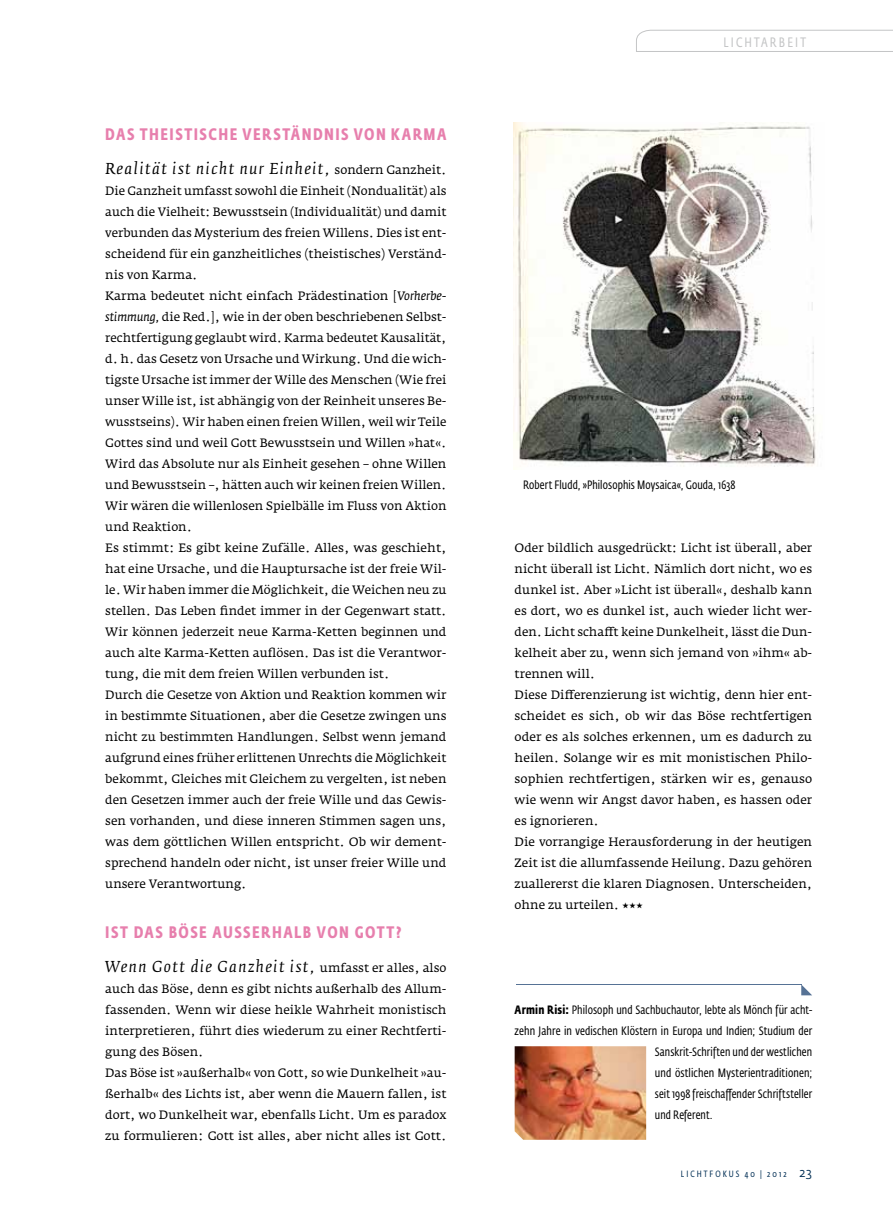
<style>
.page{position:relative;width:893px;height:1212px;background:#fff}
.page>*{position:absolute;margin:0;border:0;box-sizing:border-box;transform-origin:0 0}
.t1{font:700 16.5px "Fedra Sans Cond Std";letter-spacing:.09em;color:#e77fad}
.t2{font:italic 15px "Fedra Serif B";letter-spacing:.1em;color:#000}
.t3{font:13.5px "Fedra Sans Cond Std";letter-spacing:.16em;color:#c4c5c6}
.t4{font:12px/21px "Fedra Serif A Std";color:#000}
.t5{font:12px "Fedra Sans Cond Std";letter-spacing:.01em;color:#000}
.t6{font:9px "Fedra Sans Cond Std";letter-spacing:.23em;color:#002e54}
.s1{font-family:"Fedra Serif A Std";font-style:normal;font-size:12px}
.s2{font-style:italic}
.s3{font-weight:700}
.s4{font-family:"Fedra Sans Book SC";font-size:12.75px}
</style>
<div class="page">
<img style="left:513px;top:123px;width:303px;height:344px">
<img style="left:515px;top:1046px;width:131px;height:94px">
<svg style="left:801px;top:984px;width:11px;height:11px"></svg>
<hr style="left:516px;top:984px;width:285px;height:1px;background:#567295">
<svg style="left:636px;top:29px;width:257px;height:23px"></svg>
<h1 class="t1" style="left:105px;top:124px;width:208px">DAS THEISTISCHE VERSTÄNDN</h1>
<h1 class="t1" style="left:336px;top:124px;width:111px">IS VON KARMA</h1>
<p class="t2" style="left:105px;top:159px;width:343px">Realität ist nicht nur Einheit, <span class="s1">sondern Ganzheit.</span></p>
<p class="t4" style="left:105px;top:180px;width:343px">Die Ganzheit umfasst sowohl die Einheit (Nondualität) als auch die Vielheit: Bewusstsein (Individualität) und damit verbunden das Mysterium des freien Willens. Dies ist ent&shy;scheidend für ein ganzheitliches (theistisches) Verständ&shy;nis von Karma.<br>Karma bedeutet nicht einfach Prädestination [<span class="s2">Vorherbe&shy;stimmung,</span> die Red.], wie in der oben beschriebenen Selbst&shy;rechtfertigung geglaubt wird. Karma bedeutet Kausalität, d. h. das Gesetz von Ursache und Wirkung. Und die wich&shy;tigste Ursache ist immer der Wille des Menschen (Wie frei unser Wille ist, ist abhängig von der Reinheit unseres Be&shy;wusstseins). Wir haben einen freien Willen, weil wir Teile Gottes sind und weil Gott Bewusstsein und Willen »hat«.<br>Wird das Absolute nur als Einheit gesehen – ohne Willen und Bewusstsein –, hätten auch wir keinen freien Willen.<br>Wir wären die willenlosen Spielbälle im Fluss von Aktion und Reaktion.<br>Es stimmt: Es gibt keine Zufälle. Alles, was geschieht, hat eine Ursache, und die Hauptursache ist der freie Wil&shy;le. Wir haben immer die Möglichkeit, die Weichen neu zu stellen. Das Leben findet immer in der Gegenwart statt.<br>Wir können jederzeit neue Karma-Ketten beginnen und auch alte Karma-Ketten auflösen. Das ist die Verantwor&shy;tung, die mit dem freien Willen verbunden ist.<br>Durch die Gesetze von Aktion und Reaktion kommen wir in bestimmte Situationen, aber die Gesetze zwingen uns nicht zu bestimmten Handlungen. Selbst wenn jemand aufgrund eines früher erlittenen Unrechts die Möglichkeit bekommt, Gleiches mit Gleichem zu vergelten, ist neben den Gesetzen immer auch der freie Wille und das Gewis&shy;sen vorhanden, und diese inneren Stimmen sagen uns, was dem göttlichen Willen entspricht. Ob wir dement&shy;sprechend handeln oder nicht, ist unser freier Wille und unsere Verantwortung.</p>
<h1 class="t1" style="left:105px;top:922px;width:298px">IST DAS BÖSE AUSSERHALB VON GOTT?</h1>
<p class="t2" style="left:105px;top:957px;width:343px">Wenn Gott die Ganzheit ist, <span class="s1">umfasst er alles, also</span></p>
<p class="t4" style="left:105px;top:978px;width:343px">auch das Böse, denn es gibt nichts außerhalb des Allum&shy;fassenden. Wenn wir diese heikle Wahrheit monistisch interpretieren, führt dies wiederum zu einer Rechtferti&shy;gung des Bösen.<br>Das Böse ist »außerhalb« von Gott, so wie Dunkelheit »au&shy;ßerhalb« des Lichts ist, aber wenn die Mauern fallen, ist dort, wo Dunkelheit war, ebenfalls Licht. Um es paradox zu formulieren: Gott ist alles, aber nicht alles ist Gott.</p>
<p class="t3" style="left:724px;top:34px;width:84px">Li chtarb ei t</p>
<p class="t5" style="left:523px;top:478px;width:214px">Robert Fludd, »Philosophis Moysaica«, Gouda, 1638</p>
<p class="t4" style="left:515px;top:537px;width:299px">Oder bildlich ausgedrückt: Licht ist überall, aber nicht überall ist Licht. Nämlich dort nicht, wo es dunkel ist. Aber »Licht ist überall«, deshalb kann es dort, wo es dunkel ist, auch wieder licht wer&shy;den. Licht schafft keine Dunkelheit, lässt die Dun&shy;kelheit aber zu, wenn sich jemand von »ihm« ab&shy;trennen will.<br>Diese Differenzierung ist wichtig, denn hier ent&shy;scheidet es sich, ob wir das Böse rechtfertigen oder es als solches erkennen, um es dadurch zu heilen. Solange wir es mit monistischen Philo&shy;sophien rechtfertigen, stärken wir es, genauso wie wenn wir Angst davor haben, es hassen oder es ignorieren.<br>Die vorrangige Herausforderung in der heutigen Zeit ist die allumfassende Heilung. Dazu gehören zuallererst die klaren Diagnosen. Unterscheiden, ohne zu urteilen.</p>
<p class="t5" style="left:515px;top:1003px;width:299px"><span class="s3">ARMIN RISI:</span> Philosoph und Sachbuchautor, lebte als Mönch für acht-</p>
<p class="t5" style="left:515px;top:1024px;width:299px">zehn Jahre in vedischen Klöstern in Europa und Indien; Studium der</p>
<p class="t5" style="left:655px;top:1045px;width:159px">Sanskrit-Schriften und der westlichen</p>
<p class="t5" style="left:655px;top:1066px;width:159px">und östlichen Mysterientraditionen;</p>
<p class="t5" style="left:655px;top:1087px;width:159px">seit 1998 freischaffender Schriftsteller</p>
<p class="t5" style="left:655px;top:1108px;width:59px">und Referent.</p>
<p class="t6" style="left:681px;top:1168px;width:133px">Li chtfokus 40 | 2012 <span class="s4">23</span></p>
</div>
